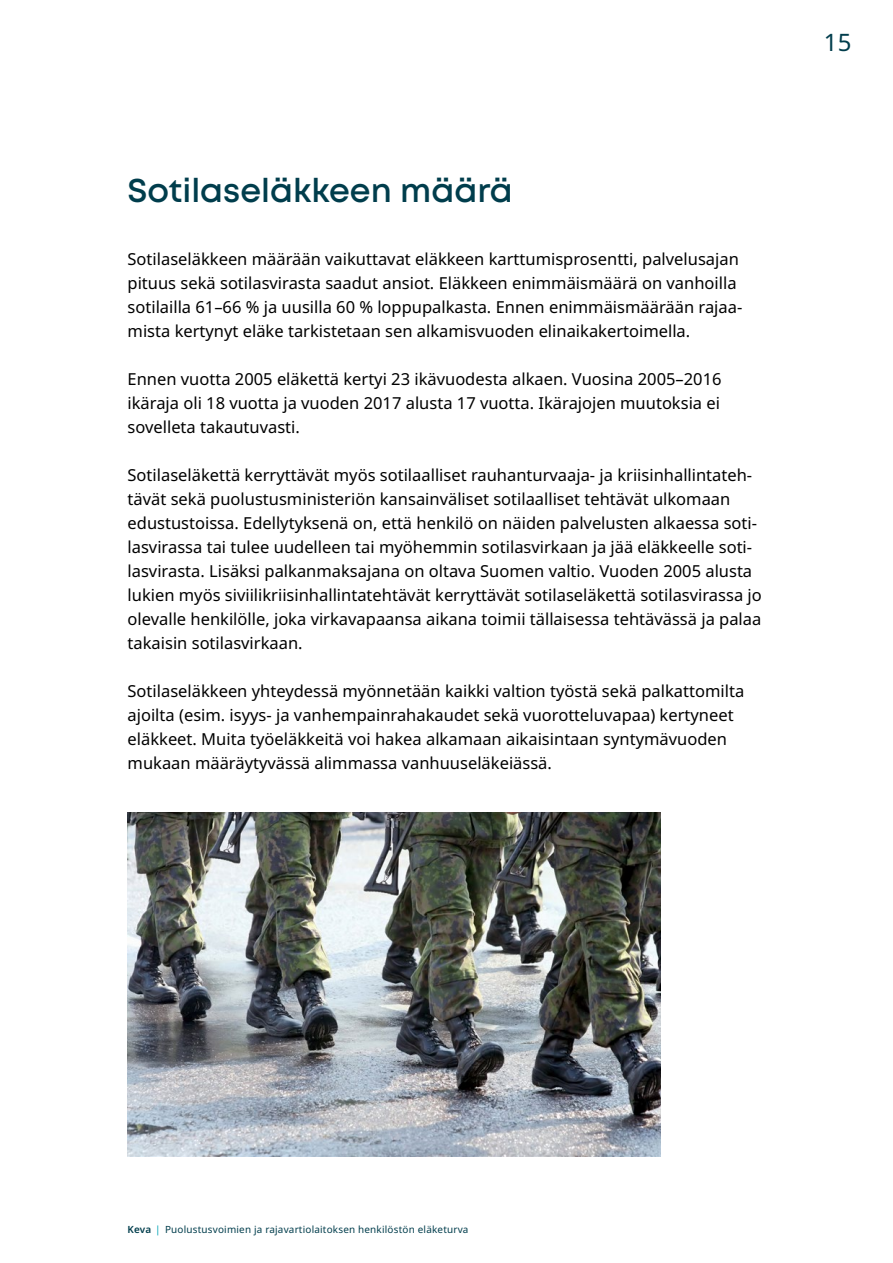
<style>
.page{position:relative;width:893px;height:1263px;background:#fff}
.page>*{position:absolute;margin:0;border:0;box-sizing:border-box;transform-origin:0 0}
.Uusi_H2{font:600 33px "Mont";color:#003d4c}
.t1{font:24px "Noto Sans";color:#003d4c}
.Leipis_Noto_Sans_Regular_11_16{font:16.5px/24px "Noto Sans";color:#000}
.t2{font:9.9px "Noto Sans";letter-spacing:.02em;color:#003d4c}
.s1{font-weight:600}
.s2{color:#00a4b5}
</style>
<div class="page">
<img style="left:128px;top:812px;width:532px;height:345px">
<h2 class="Uusi_H2" style="left:128px;top:169px;width:387px">Sotilaseläkkeen määrä</h2>
<p class="Leipis_Noto_Sans_Regular_11_16" style="left:128px;top:248px;width:616px">Sotilaseläkkeen määrään vaikuttavat eläkkeen karttumisprosentti, palvelusajan pituus sekä sotilasvirasta saadut ansiot. Eläkkeen enimmäismäärä on vanhoilla sotilailla 61–66 % ja uusilla 60 % loppupalkasta. Ennen enimmäismäärään rajaa&shy;mista kertynyt eläke tarkistetaan sen alkamisvuoden elinaikakertoimella.</p>
<p class="Leipis_Noto_Sans_Regular_11_16" style="left:128px;top:368px;width:595px;text-align:justify">Ennen vuotta 2005 eläkettä kertyi 23 ikävuodesta alkaen. Vuosina 2005–2016 ikäraja oli 18 vuotta ja vuoden 2017 alusta 17 vuotta. Ikärajojen muutoksia ei sovelleta takautuvasti.</p>
<p class="Leipis_Noto_Sans_Regular_11_16" style="left:128px;top:464px;width:636px">Sotilaseläkettä kerryttävät myös sotilaalliset rauhanturvaaja- ja kriisinhallintateh&shy;tävät sekä puolustusministeriön kansainväliset sotilaalliset tehtävät ulkomaan edustustoissa. Edellytyksenä on, että henkilö on näiden palvelusten alkaessa soti&shy;lasvirassa tai tulee uudelleen tai myöhemmin sotilasvirkaan ja jää eläkkeelle soti&shy;lasvirasta. Lisäksi palkanmaksajana on oltava Suomen valtio. Vuoden 2005 alusta lukien myös siviilikriisinhallintatehtävät kerryttävät sotilaseläkettä sotilasvirassa jo olevalle henkilölle, joka virkavapaansa aikana toimii tällaisessa tehtävässä ja palaa takaisin sotilasvirkaan.</p>
<p class="Leipis_Noto_Sans_Regular_11_16" style="left:128px;top:680px;width:618px">Sotilaseläkkeen yhteydessä myönnetään kaikki valtion työstä sekä palkattomilta ajoilta (esim. isyys- ja vanhempainrahakaudet sekä vuorotteluvapaa) kertyneet eläkkeet. Muita työeläkkeitä voi hakea alkamaan aikaisintaan syntymävuoden mukaan määräytyvässä alimmassa vanhuuseläkeiässä.</p>
<h2 class="t1" style="left:824px;top:25px;width:29px">15</h2>
<p class="t2" style="left:128px;top:1223px;width:342px"><span class="s1">Keva</span> <span class="s2">|</span> Puolustusvoimien ja rajavartiolaitoksen henkilöstön eläketurva</p>
</div>
